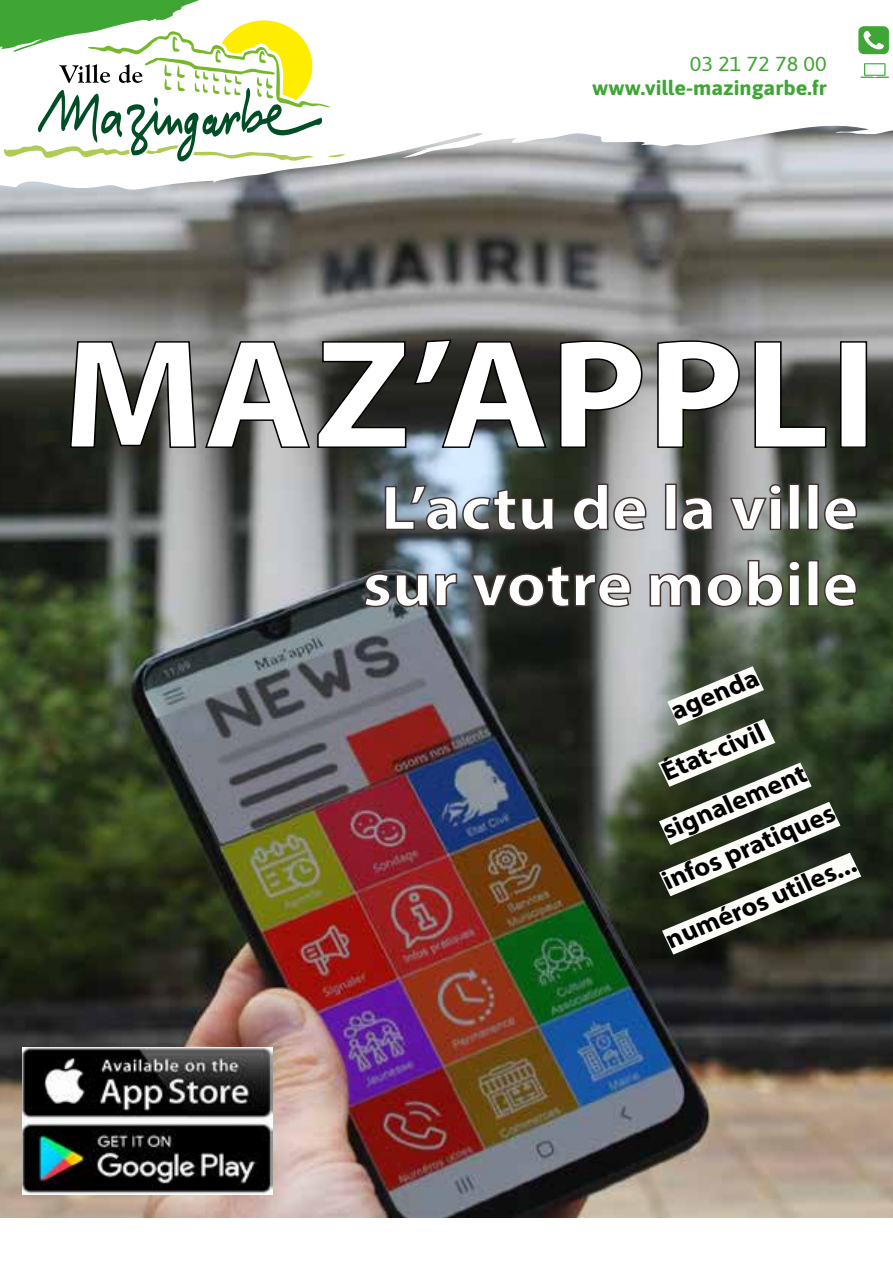
<style>
.page{position:relative;width:893px;height:1263px;background:#fff}
.page>*{position:absolute;margin:0;border:0;box-sizing:border-box;transform-origin:0 0}
.t1{font:700 156.15px "Myriad Pro";color:#fff;scale:1.07 1}
.t2{font:700 63.6px/76.3px "Myriad Pro";color:#fff;scale:1.07 1}
.t3{font:700 26.25px/55.1px "Myriad Pro";color:#000;text-align:right;scale:1.05 1}
.t4{font:700 20.25px "Asap";color:#3fa535;scale:1.07 1}
.t5{font:20.25px "Asap";color:#3fa535;scale:1.07 1}
</style>
<div class="page">
<img style="left:0;top:190px;width:893px;height:1028px">
<svg style="left:0;top:54px;width:893px;height:136px"></svg>
<svg style="left:858px;top:26px;width:31px;height:28px"></svg>
<svg style="left:861px;top:63px;width:28px;height:15px"></svg>
<svg style="left:69px;top:340px;width:128px;height:109px;background:#585955"></svg>
<svg style="left:204px;top:340px;width:203px;height:109px;background:#545552"></svg>
<svg style="left:413px;top:339px;width:135px;height:110px;background:#333535"></svg>
<svg style="left:559px;top:340px;width:84px;height:109px;background:#535450"></svg>
<svg style="left:656px;top:340px;width:84px;height:109px;background:#626360"></svg>
<svg style="left:754px;top:340px;width:73px;height:109px;background:#565853"></svg>
<div style="left:840px;top:341px;width:27px;height:107px;border:1px solid #000"></div>
<svg style="left:384px;top:484px;width:171px;height:48px;background:#646d71"></svg>
<svg style="left:572px;top:483px;width:75px;height:49px;background:#7b7a79"></svg>
<div style="left:665px;top:483px;width:12px;height:47px;border:1px solid #423534"></div>
<svg style="left:681px;top:496px;width:34px;height:36px"></svg>
<svg style="left:729px;top:483px;width:54px;height:48px;background:#919290"></svg>
<div style="left:788px;top:483px;width:12px;height:47px;border:1px solid #423534"></div>
<div style="left:807px;top:483px;width:12px;height:47px;border:1px solid #423534"></div>
<svg style="left:823px;top:496px;width:35px;height:35px"></svg>
<svg style="left:363px;top:573px;width:95px;height:35px;background:#525b61"></svg>
<svg style="left:470px;top:564px;width:162px;height:44px;background:#434441"></svg>
<svg style="left:648px;top:559px;width:153px;height:49px;background:#6e716b"></svg>
<div style="left:807px;top:560px;width:12px;height:47px;border:1px solid #423534"></div>
<svg style="left:823px;top:572px;width:35px;height:36px"></svg>
<svg style="left:658px;top:666px;width:203px;height:288px"></svg>
<svg style="left:0;top:0;width:345px;height:161px"></svg>
<img style="left:22px;top:1047px;width:251px;height:147px">
<p class="t5" style="left:690px;top:50px;width:129px">03 21 72 78 00</p>
<p class="t4" style="left:592px;top:74px;width:221px">www.ville-mazingarbe.fr</p>
<h1 class="t1" style="left:62px;top:293px;width:763px">MAZ’APPLI</h1>
<h2 class="t2" style="left:362px;top:468px;width:465px">L’actu de la ville sur votre mobile</h2>
<p class="t3" style="left:661px;top:685px;width:90px;rotate:-23deg">agenda</p>
<p class="t3" style="left:652px;top:747px;width:105px;rotate:-23deg">État-civil</p>
<p class="t3" style="left:653px;top:805px;width:147px;rotate:-23deg">signalement</p>
<p class="t3" style="left:635px;top:864px;width:196px;rotate:-23deg">infos pratiques numéros utiles...</p>
</div>
